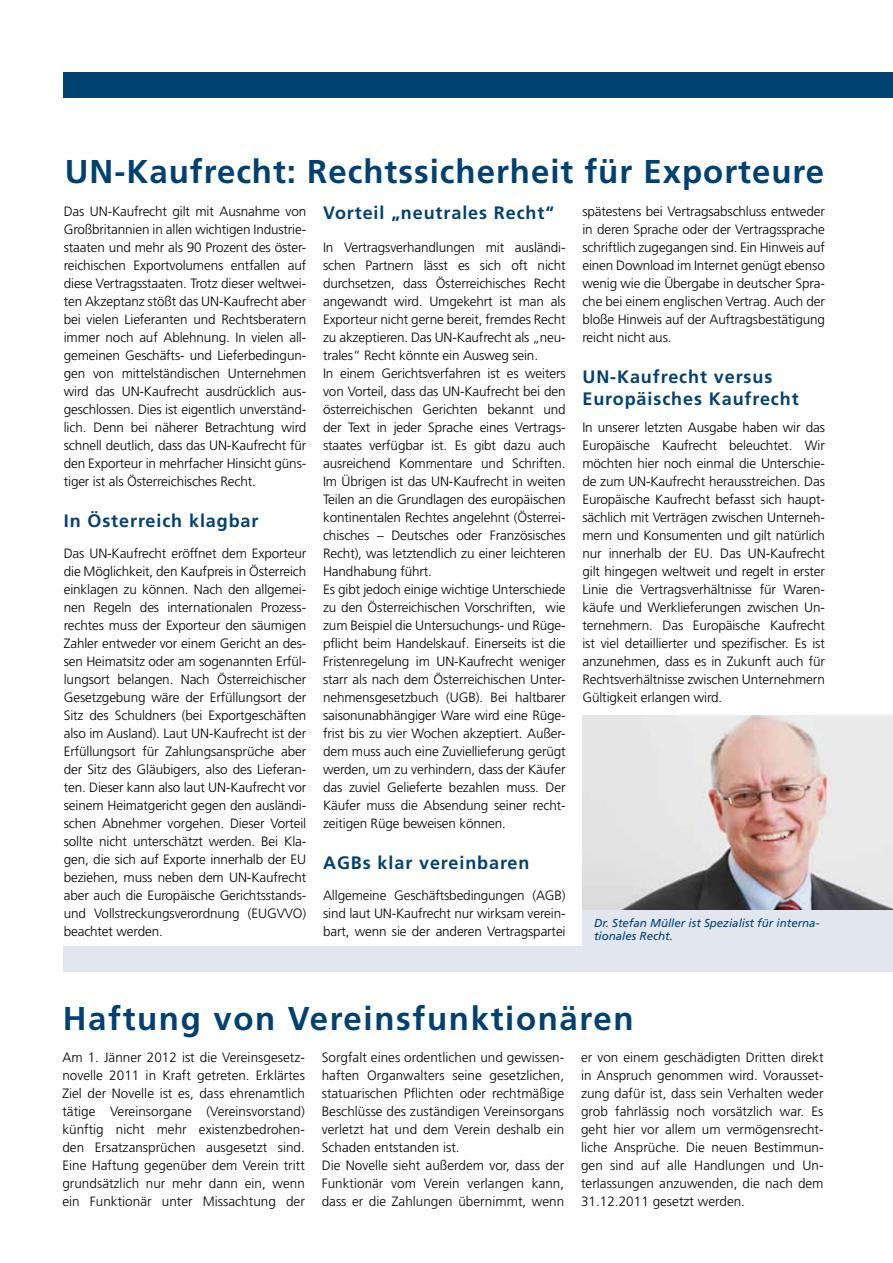
<style>
.page{position:relative;width:893px;height:1263px;background:#fff}
.page>*{position:absolute;margin:0;border:0;box-sizing:border-box;transform-origin:0 0}
.t1{font:700 33px "Frutiger";letter-spacing:.03em;color:#004171}
.t2{font:700 33px "Frutiger";letter-spacing:.05em;color:#004171}
.t3{font:700 18px/22.5px "Frutiger";letter-spacing:.05em;color:#004171}
.t4{font:300 13.5px/18px "Frutiger";letter-spacing:-.01em;color:#000;text-align:justify}
.t5{font:italic 11.55px/13.5px "Frutiger";color:#004171}
</style>
<div class="page">
<div style="left:64px;top:72px;width:829px;height:26px;background:#004171"></div>
<img style="left:583px;top:716px;width:310px;height:194px">
<div style="left:582px;top:910px;width:311px;height:39px;background:#e1e6ef"></div>
<div style="left:64px;top:946px;width:829px;height:26px;background:#e1e6ef"></div>
<h1 class="t1" style="left:65px;top:152px;width:761px">UN-Kaufrecht: Rechtssicherheit für Exporteure</h1>
<p class="t4" style="left:64px;top:202px;width:244px">Das UN-Kaufrecht gilt mit Ausnahme von Großbritannien in allen wichtigen Industrie&shy;staaten und mehr als 90 Prozent des öster&shy;reichischen Exportvolumens entfallen auf diese Vertragsstaaten. Trotz dieser weltwei&shy;ten Akzeptanz stößt das UN-Kaufrecht aber bei vielen Lieferanten und Rechtsberatern immer noch auf Ablehnung. In vielen all&shy;gemeinen Geschäfts- und Lieferbedingun&shy;gen von mittelständischen Unternehmen wird das UN-Kaufrecht ausdrücklich aus&shy;geschlossen. Dies ist eigentlich unverständ&shy;lich. Denn bei näherer Betrachtung wird schnell deutlich, dass das UN-Kaufrecht für den Exporteur in mehrfacher Hinsicht güns&shy;tiger ist als Österreichisches Recht.</p>
<h2 class="t3" style="left:64px;top:509px;width:196px">In Österreich klagbar</h2>
<p class="t4" style="left:64px;top:544px;width:244px">Das UN-Kaufrecht eröffnet dem Exporteur die Möglichkeit, den Kaufpreis in Österreich einklagen zu können. Nach den allgemei&shy;nen Regeln des internationalen Prozess&shy;rechtes muss der Exporteur den säumigen Zahler entweder vor einem Gericht an des&shy;sen Heimatsitz oder am sogenannten Erfül&shy;lungsort belangen. Nach Österreichischer Gesetzgebung wäre der Erfüllungsort der Sitz des Schuldners (bei Exportgeschäften also im Ausland). Laut UN-Kaufrecht ist der Erfüllungsort für Zahlungsansprüche aber der Sitz des Gläubigers, also des Lieferan&shy;ten. Dieser kann also laut UN-Kaufrecht vor seinem Heimatgericht gegen den ausländi&shy;schen Abnehmer vorgehen. Dieser Vorteil sollte nicht unterschätzt werden. Bei Kla&shy;gen, die sich auf Exporte innerhalb der EU beziehen, muss neben dem UN-Kaufrecht aber auch die Europäische Gerichtsstands&shy;und Vollstreckungsverordnung (EUGVVO) beachtet werden.</p>
<h2 class="t3" style="left:323px;top:201px;width:232px">Vorteil „neutrales Recht“</h2>
<p class="t4" style="left:323px;top:238px;width:244px;text-align:left">In Vertragsverhandlungen mit ausländi&shy;schen Partnern lässt es sich oft nicht durchsetzen, dass Österreichisches Recht angewandt wird. Umgekehrt ist man als Exporteur nicht gerne bereit, fremdes Recht zu akzeptieren. Das UN-Kaufrecht als „neu&shy;trales“ Recht könnte ein Ausweg sein.<br>In einem Gerichtsverfahren ist es weiters von Vorteil, dass das UN-Kaufrecht bei den österreichischen Gerichten bekannt und der Text in jeder Sprache eines Vertrags&shy;staates verfügbar ist. Es gibt dazu auch ausreichend Kommentare und Schriften.<br>Im Übrigen ist das UN-Kaufrecht in weiten Teilen an die Grundlagen des europäischen kontinentalen Rechtes angelehnt (Österrei&shy;chisches – Deutsches oder Französisches Recht), was letztendlich zu einer leichteren Handhabung führt.<br>Es gibt jedoch einige wichtige Unterschiede zu den Österreichischen Vorschriften, wie zum Beispiel die Untersuchungs- und Rüge&shy;pflicht beim Handelskauf. Einerseits ist die Fristenregelung im UN-Kaufrecht weniger starr als nach dem Österreichischen Unter&shy;nehmensgesetzbuch (UGB). Bei haltbarer saisonunabhängiger Ware wird eine Rüge&shy;frist bis zu vier Wochen akzeptiert. Außer&shy;dem muss auch eine Zuviellieferung gerügt werden, um zu verhindern, dass der Käufer das zuviel Gelieferte bezahlen muss. Der Käufer muss die Absendung seiner recht&shy;zeitigen Rüge beweisen können.</p>
<h2 class="t3" style="left:323px;top:851px;width:208px">AGBs klar vereinbaren</h2>
<p class="t4" style="left:323px;top:886px;width:244px">Allgemeine Geschäftsbedingungen (AGB) sind laut UN-Kaufrecht nur wirksam verein&shy;bart, wenn sie der anderen Vertragspartei</p>
<p class="t4" style="left:582px;top:202px;width:244px">spätestens bei Vertragsabschluss entweder in deren Sprache oder der Vertragssprache schriftlich zugegangen sind. Ein Hinweis auf einen Download im Internet genügt ebenso wenig wie die Übergabe in deutscher Spra&shy;che bei einem englischen Vertrag. Auch der bloße Hinweis auf der Auftragsbestätigung reicht nicht aus.</p>
<h2 class="t3" style="left:582px;top:365px;width:218px">UN-Kaufrecht versus<br>Europäisches Kaufrecht</h2>
<p class="t4" style="left:582px;top:418px;width:244px">In unserer letzten Ausgabe haben wir das Europäische Kaufrecht beleuchtet. Wir möchten hier noch einmal die Unterschie&shy;de zum UN-Kaufrecht herausstreichen. Das Europäische Kaufrecht befasst sich haupt&shy;sächlich mit Verträgen zwischen Unterneh&shy;mern und Konsumenten und gilt natürlich nur innerhalb der EU. Das UN-Kaufrecht gilt hingegen weltweit und regelt in erster Linie die Vertragsverhältnisse für Waren&shy;käufe und Werklieferungen zwischen Un&shy;ternehmern. Das Europäische Kaufrecht ist viel detaillierter und spezifischer. Es ist anzunehmen, dass es in Zukunft auch für Rechtsverhältnisse zwischen Unternehmern Gültigkeit erlangen wird.</p>
<p class="t5" style="left:594px;top:916px;width:227px">Dr. Stefan Müller ist Spezialist für interna&shy;tionales Recht.</p>
<h1 class="t2" style="left:63px;top:999px;width:572px">Haftung von Vereinsfunktionären</h1>
<p class="t4" style="left:62px;top:1048px;width:244px">Am 1. Jänner 2012 ist die Vereinsgesetz&shy;novelle 2011 in Kraft getreten. Erklärtes Ziel der Novelle ist es, dass ehrenamtlich tätige Vereinsorgane (Vereinsvorstand) künftig nicht mehr existenzbedrohen&shy;den Ersatzansprüchen ausgesetzt sind.<br>Eine Haftung gegenüber dem Verein tritt grundsätzlich nur mehr dann ein, wenn ein Funktionär unter Missachtung der</p>
<p class="t4" style="left:322px;top:1048px;width:244px;text-align:left">Sorgfalt eines ordentlichen und gewissen&shy;haften Organwalters seine gesetzlichen, statuarischen Pflichten oder rechtmäßige Beschlüsse des zuständigen Vereinsorgans verletzt hat und dem Verein deshalb ein Schaden entstanden ist.<br>Die Novelle sieht außerdem vor, dass der Funktionär vom Verein verlangen kann, dass er die Zahlungen übernimmt, wenn</p>
<p class="t4" style="left:581px;top:1048px;width:244px">er von einem geschädigten Dritten direkt in Anspruch genommen wird. Vorausset&shy;zung dafür ist, dass sein Verhalten weder grob fahrlässig noch vorsätzlich war. Es geht hier vor allem um vermögensrecht&shy;liche Ansprüche. Die neuen Bestimmun&shy;gen sind auf alle Handlungen und Un&shy;terlassungen anzuwenden, die nach dem 31.12.2011 gesetzt werden.</p>
</div>
